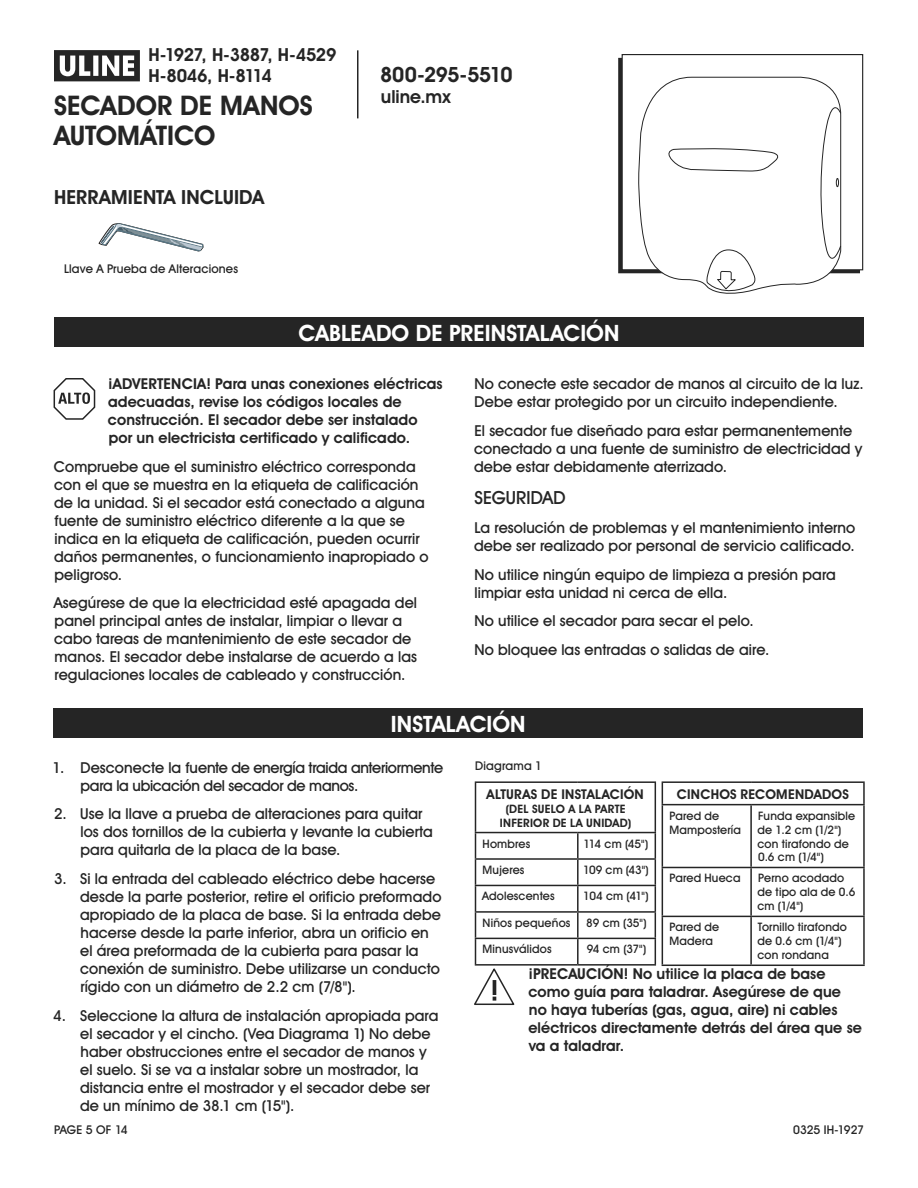
<style>
.page{position:relative;width:918px;height:1188px;background:#fff}
.page>*{position:absolute;margin:0;border:0;box-sizing:border-box;transform-origin:0 0}
.t1{font:700 27px/30px "Uline Two Knine";color:#252525}
.t2{font:700 22.5px "Uline Two Knine";letter-spacing:.005em;color:#fff}
.t3{font:700 21px "Uline Two Knine";letter-spacing:-.02em;color:#252525}
.t4{font:700 19.5px "Uline Two Knine";letter-spacing:.005em;color:#252525}
.t5{font:700 18px/21px "Uline Two Knine";letter-spacing:-.02em;color:#252525}
.t6{font:18px "Uline Two Knine";letter-spacing:.005em;color:#252525}
.t7{font:15px/18px "Uline Two Knine";letter-spacing:.005em;color:#252525}
.t8{font:700 15px/18px "Uline Two Knine";letter-spacing:.005em;color:#252525}
.t9{font:15px/18px "Uline Two Knine";letter-spacing:-.02em;color:#252525}
.t10{font:700 13.5px "Uline Two Knine";letter-spacing:.015em;color:#252525}
.t11{font:12px "Uline Two Knine";letter-spacing:.015em;color:#252525}
.t12{font:12px "Uline Two Knine";letter-spacing:-.01em;color:#252525}
.t13{font:11.7px/14px "Uline Two Knine";letter-spacing:.015em;color:#252525}
.t14{font:700 11.7px/14px "Uline Two Knine";letter-spacing:.025em;color:#252525;text-align:center}
</style>
<div class="page">
<hr style="left:357px;top:50px;width:1px;height:68px;background:#252525">
<svg style="left:54px;top:50px;width:86px;height:31px"></svg>
<svg style="left:98px;top:223px;width:106px;height:29px"></svg>
<div style="left:54px;top:317px;width:810px;height:30px;background:#252525"></div>
<svg style="left:54px;top:378px;width:41px;height:42px"></svg>
<hr style="left:662px;top:781px;width:89px;height:2px;background:#252525">
<svg style="left:662px;top:783px;width:1px;height:21px"></svg>
<hr style="left:751px;top:781px;width:114px;height:2px;background:#252525">
<hr style="left:863px;top:783px;width:2px;height:21px;background:#252525">
<hr style="left:662px;top:804px;width:89px;height:1px;background:#252525">
<hr style="left:662px;top:805px;width:1px;height:62px;background:#252525">
<hr style="left:751px;top:804px;width:114px;height:1px;background:#252525">
<hr style="left:750px;top:805px;width:2px;height:62px;background:#252525">
<hr style="left:863px;top:805px;width:2px;height:62px;background:#252525">
<hr style="left:662px;top:867px;width:89px;height:1px;background:#252525">
<hr style="left:662px;top:868px;width:1px;height:48px;background:#252525">
<hr style="left:751px;top:867px;width:114px;height:1px;background:#252525">
<hr style="left:750px;top:868px;width:2px;height:48px;background:#252525">
<hr style="left:863px;top:868px;width:2px;height:48px;background:#252525">
<hr style="left:662px;top:916px;width:89px;height:1px;background:#252525">
<hr style="left:662px;top:917px;width:1px;height:48px;background:#252525">
<hr style="left:751px;top:916px;width:114px;height:1px;background:#252525">
<hr style="left:750px;top:917px;width:2px;height:48px;background:#252525">
<hr style="left:863px;top:917px;width:2px;height:48px;background:#252525">
<hr style="left:662px;top:965px;width:89px;height:1px;background:#252525">
<hr style="left:751px;top:965px;width:114px;height:1px;background:#252525">
<hr style="left:475px;top:781px;width:103px;height:2px;background:#252525">
<hr style="left:475px;top:783px;width:1px;height:49px;background:#252525">
<hr style="left:578px;top:781px;width:78px;height:2px;background:#252525">
<hr style="left:655px;top:783px;width:1px;height:49px;background:#252525">
<hr style="left:475px;top:832px;width:103px;height:1px;background:#252525">
<hr style="left:578px;top:832px;width:78px;height:1px;background:#252525">
<hr style="left:577px;top:833px;width:2px;height:25px;background:#252525">
<hr style="left:475px;top:858px;width:103px;height:2px;background:#252525">
<hr style="left:578px;top:858px;width:78px;height:2px;background:#252525">
<hr style="left:577px;top:860px;width:2px;height:25px;background:#252525">
<hr style="left:475px;top:885px;width:103px;height:1px;background:#252525">
<hr style="left:578px;top:885px;width:78px;height:1px;background:#252525">
<hr style="left:577px;top:886px;width:2px;height:25px;background:#252525">
<hr style="left:475px;top:911px;width:103px;height:2px;background:#252525">
<hr style="left:578px;top:911px;width:78px;height:2px;background:#252525">
<hr style="left:577px;top:913px;width:2px;height:25px;background:#252525">
<hr style="left:475px;top:938px;width:103px;height:1px;background:#252525">
<svg style="left:474px;top:833px;width:40px;height:172px"></svg>
<hr style="left:578px;top:938px;width:78px;height:1px;background:#252525">
<hr style="left:577px;top:939px;width:2px;height:25px;background:#252525">
<svg style="left:655px;top:833px;width:1px;height:131px"></svg>
<hr style="left:475px;top:964px;width:103px;height:2px;background:#252525">
<hr style="left:578px;top:964px;width:78px;height:2px;background:#252525">
<div style="left:53px;top:708px;width:810px;height:30px;background:#252525"></div>
<div style="left:622px;top:54px;width:241px;height:216px;border:1px solid #252525"></div>
<svg style="left:638px;top:76px;width:204px;height:214px"></svg>
<svg style="left:663px;top:146px;width:120px;height:25px"></svg>
<svg style="left:818px;top:94px;width:24px;height:177px"></svg>
<svg style="left:706px;top:249px;width:51px;height:45px"></svg>
<p class="t5" style="left:148px;top:44px;width:190px">H-1927, H-3887, H-4529<br>H-8046, H-8114</p>
<h1 class="t1" style="left:54px;top:90px;width:260px">SECADOR DE MANOS<br>AUTOMÁTICO</h1>
<h3 class="t4" style="left:54px;top:185px;width:212px">HERRAMIENTA INCLUIDA</h3>
<p class="t11" style="left:64px;top:261px;width:175px">Llave A Prueba de Alteraciones</p>
<h3 class="t3" style="left:380px;top:62px;width:134px">800-295-5510</h3>
<p class="t5" style="left:381px;top:86px;width:71px">uline.mx</p>
<h2 class="t2" style="left:299px;top:319px;width:322px">CABLEADO DE PREINSTALACIÓN</h2>
<p class="t8" style="left:108px;top:374px;width:336px">¡ADVERTENCIA! Para unas conexiones eléctricas adecuadas, revise los códigos locales de construcción. El secador debe ser instalado por un electricista certificado y calificado.</p>
<p class="t7" style="left:54px;top:457px;width:376px">Compruebe que el suministro eléctrico corresponda con el que se muestra en la etiqueta de calificación de la unidad. Si el secador está conectado a alguna fuente de suministro eléctrico diferente a la que se indica en la etiqueta de calificación, pueden ocurrir daños permanentes, o funcionamiento inapropiado o peligroso.</p>
<p class="t7" style="left:54px;top:594px;width:365px">Asegúrese de que la electricidad esté apagada del panel principal antes de instalar, limpiar o llevar a cabo tareas de mantenimiento de este secador de manos. El secador debe instalarse de acuerdo a las regulaciones locales de cableado y construcción.</p>
<p class="t7" style="left:474px;top:374px;width:391px">No conecte este secador de manos al circuito de la luz.<br>Debe estar protegido por un circuito independiente.</p>
<p class="t7" style="left:474px;top:421px;width:390px">El secador fue diseñado para estar permanentemente conectado a una fuente de suministro de electricidad y debe estar debidamente aterrizado.</p>
<p class="t6" style="left:474px;top:486px;width:93px">SEGURIDAD</p>
<p class="t7" style="left:474px;top:518px;width:383px">La resolución de problemas y el mantenimiento interno debe ser realizado por personal de servicio calificado.</p>
<p class="t7" style="left:474px;top:565px;width:363px">No utilice ningún equipo de limpieza a presión para limpiar esta unidad ni cerca de ella.</p>
<p class="t7" style="left:474px;top:606px;width:296px;line-height:28.8px">No utilice el secador para secar el pelo.<br>No bloquee las entradas o salidas de aire.</p>
<h2 class="t2" style="left:391px;top:710px;width:136px">INSTALACIÓN</h2>
<p class="t9" style="left:81px;top:758px;width:364px;text-indent:-28px">1. Desconecte la fuente de energía traida anteriormente para la ubicación del secador de manos.</p>
<p class="t7" style="left:81px;top:805px;width:354px;text-indent:-26px">2. Use la llave a prueba de alteraciones para quitar los dos tornillos de la cubierta y levante la cubierta para quitarla de la placa de la base.</p>
<p class="t7" style="left:80px;top:870px;width:363px;text-indent:-26px">3. Si la entrada del cableado eléctrico debe hacerse desde la parte posterior, retire el orificio preformado apropiado de la placa de base. Si la entrada debe hacerse desde la parte inferior, abra un orificio en el área preformada de la cubierta para pasar la conexión de suministro. Debe utilizarse un conducto rígido con un diámetro de 2.2 cm (7/8").</p>
<p class="t7" style="left:80px;top:1006px;width:360px;text-indent:-27px">4. Seleccione la altura de instalación apropiada para el secador y el cincho. (Vea Diagrama 1) No debe haber obstrucciones entre el secador de manos y el suelo. Si se va a instalar sobre un mostrador, la distancia entre el mostrador y el secador debe ser de un mínimo de 38.1 cm (15").</p>
<p class="t11" style="left:475px;top:759px;width:68px">Diagrama 1</p>
<p class="t10" style="left:487px;top:786px;width:159px">ALTURAS DE INSTALACIÓN</p>
<p class="t14" style="left:500px;top:801px;width:133px">(DEL SUELO A LA PARTE<br>INFERIOR DE LA UNIDAD)</p>
<p class="t13" style="left:483px;top:836px;width:49px">Hombres</p>
<p class="t13" style="left:584px;top:836px;width:66px">114 cm (45")</p>
<p class="t13" style="left:483px;top:863px;width:43px">Mujeres</p>
<p class="t13" style="left:583px;top:863px;width:67px">109 cm (43")</p>
<p class="t13" style="left:482px;top:889px;width:74px">Adolescentes</p>
<p class="t13" style="left:583px;top:889px;width:67px">104 cm (41")</p>
<p class="t13" style="left:483px;top:916px;width:89px">Niños pequeños</p>
<p class="t13" style="left:586px;top:916px;width:62px">89 cm (35")</p>
<p class="t13" style="left:483px;top:942px;width:70px">Minusválidos</p>
<p class="t13" style="left:587px;top:942px;width:61px">94 cm (37")</p>
<p class="t10" style="left:677px;top:786px;width:173px">CINCHOS RECOMENDADOS</p>
<p class="t13" style="left:669px;top:808px;width:73px">Pared de<br>Mampostería</p>
<p class="t13" style="left:757px;top:808px;width:99px">Funda expansible de 1.2 cm (1/2") con tirafondo de<br>0.6 cm (1/4")</p>
<p class="t13" style="left:669px;top:871px;width:73px">Pared Hueca</p>
<p class="t13" style="left:757px;top:871px;width:100px">Perno acodado de tipo ala de 0.6 cm (1/4")</p>
<p class="t13" style="left:669px;top:920px;width:51px">Pared de<br>Madera</p>
<p class="t13" style="left:757px;top:920px;width:91px">Tornillo tirafondo de 0.6 cm (1/4") con rondana</p>
<p class="t8" style="left:528px;top:965px;width:335px">¡PRECAUCIÓN! No utilice la placa de base como guía para taladrar. Asegúrese de que no haya tuberías (gas, agua, aire) ni cables eléctricos directamente detrás del área que se va a taladrar.</p>
<p class="t11" style="left:54px;top:1122px;width:75px">PAGE 5 OF 14</p>
<p class="t12" style="left:793px;top:1122px;width:72px">0325 IH-1927</p>
</div>
